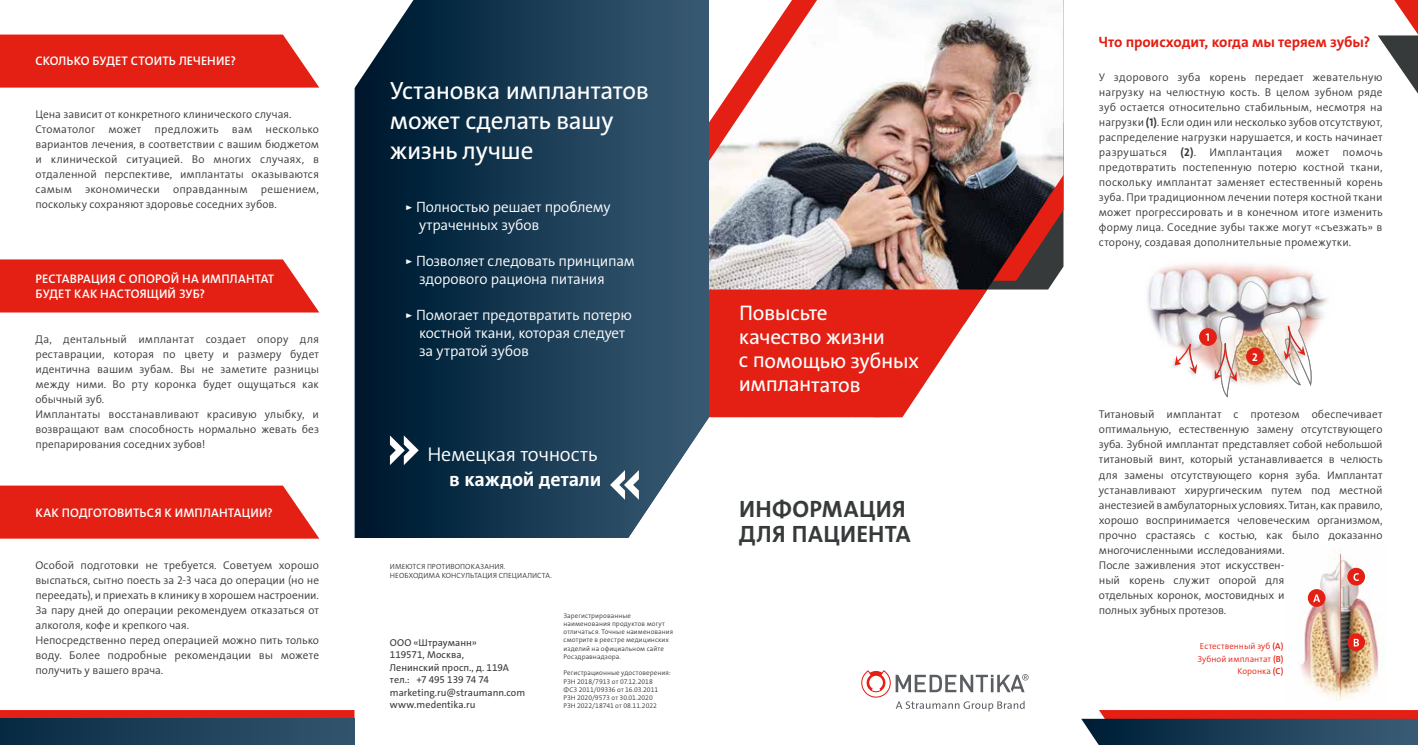
<style>
.page{position:relative;width:1418px;height:745px;background:#fff}
.page>*{position:absolute;margin:0;border:0;box-sizing:border-box;transform-origin:0 0}
.t1{font:25px/30px "The Sans LP5 Plain";letter-spacing:-.02em;color:#fff}
.t2{font:23.75px/24.6px "The Sans LP7 Bld";letter-spacing:.01em;color:#373a3b}
.t3{font:21.25px/23.8px "The Sans LP5 Plain";letter-spacing:-.025em;color:#fff}
.t4{font:20px "The Sans LP4 Se Lig";letter-spacing:-.015em;color:#fff}
.t5{font:20px "The Sans LP7 Bld";letter-spacing:-.005em;color:#fff}
.t6{font:15px/18.1px "The Sans LP4 Se Lig";letter-spacing:-.01em;color:#fff}
.t7{font:15px "The Sans LP7 Bld";letter-spacing:-.01em;color:#e41f13}
.t8{font:12.5px/15px "The Sans LP6 Se Bld";letter-spacing:.01em;color:#fff}
.t9{font:11.25px/15px "The Sans LP4 Se Lig";color:#373a3b}
.t10{font:11.25px "The Sans LP7 Bld";color:#fff}
.t11{font:10px/12.5px "The Sans LP5 Plain";color:#373a3b}
.t12{font:8.75px/12.5px "The Sans LP4 Se Lig";letter-spacing:.01em;color:#e41f13;text-align:right}
.t13{font:7.5px/9px "The Sans LP4 Se Lig";letter-spacing:.005em;color:#373a3b}
.t14{font:6.88px/8.2px "The Sans LP4 Se Lig";letter-spacing:.015em;color:#373a3b}
.s1{font-family:"The Sans LP7 Bld"}
.s2{font-family:"The Sans LP6 Se Bld"}
</style>
<div class="page">
<svg style="left:1378px;top:0;width:39px;height:92px"></svg>
<svg style="left:355px;top:0;width:354px;height:538px;background:#1e3e54"></svg>
<svg style="left:861px;top:670px;width:167px;height:41px"></svg>
<svg style="left:390px;top:435px;width:29px;height:30px"></svg>
<svg style="left:610px;top:470px;width:29px;height:29px"></svg>
<svg style="left:603px;top:0;width:461px;height:280px;background:#31526a"></svg>
<img style="left:709px;top:0;width:354px;height:290px">
<svg style="left:0;top:259px;width:319px;height:53px;background:#e52d22"></svg>
<svg style="left:0;top:35px;width:319px;height:53px;background:#e52d21"></svg>
<svg style="left:0;top:485px;width:319px;height:53px;background:#e52e22"></svg>
<div style="left:0;top:709px;width:354px;height:35px;background:#e41f13"></div>
<div style="left:0;top:718px;width:354px;height:26px;background:linear-gradient(to right,#082a42,#34556d)"></div>
<img style="left:1147px;top:263px;width:181px;height:106px">
<img style="left:1233px;top:274px;width:40px;height:5px">
<img style="left:1212px;top:310px;width:16px;height:88px">
<img style="left:1314px;top:299px;width:3px;height:70px">
<img style="left:1169px;top:341px;width:30px;height:35px">
<svg style="left:1174px;top:343px;width:23px;height:30px"></svg>
<img style="left:1209px;top:343px;width:5px;height:43px">
<img style="left:1214px;top:279px;width:100px;height:117px">
<div style="left:1199px;top:328px;width:17px;height:17px;background:#e41f13;border-radius:50%"></div>
<div style="left:1245px;top:347px;width:18px;height:18px;background:#e41f13;border-radius:50%"></div>
<img style="left:1300px;top:553px;width:84px;height:148px">
<div style="left:1347px;top:633px;width:17px;height:17px;background:#e41f13;border-radius:50%"></div>
<svg style="left:1353px;top:638px;width:5px;height:8px"></svg>
<div style="left:1347px;top:567px;width:17px;height:18px;background:#e41f13;border-radius:50%"></div>
<svg style="left:1353px;top:573px;width:5px;height:7px"></svg>
<svg style="left:1307px;top:588px;width:18px;height:18px"></svg>
<svg style="left:1313px;top:594px;width:7px;height:7px"></svg>
<svg style="left:1081px;top:710px;width:336px;height:34px;background:#553e4c"></svg>
<svg style="left:709px;top:289px;width:278px;height:128px;background:#e74036"></svg>
<p class="t8" style="left:36px;top:54px;width:202px">СКОЛЬКО БУДЕТ СТОИТЬ ЛЕЧЕНИЕ?</p>
<p class="t9" style="left:35px;top:107px;width:285px">Цена зависит от конкретного клинического случая.<br>Стоматолог может предложить вам несколько вариантов лечения, в соответствии с вашим бюджетом и клинической ситуацией. Во многих случаях, в отдаленной перспективе, имплантаты оказываются самым экономически оправданным решением, поскольку сохраняют здоровье соседних зубов.</p>
<p class="t8" style="left:36px;top:271px;width:240px">РЕСТАВРАЦИЯ С ОПОРОЙ НА ИМПЛАНТАТ<br>БУДЕТ КАК НАСТОЯЩИЙ ЗУБ?</p>
<p class="t9" style="left:35px;top:332px;width:285px">Да, дентальный имплантат создает опору для реставрации, которая по цвету и размеру будет идентична вашим зубам. Вы не заметите разницы между ними. Во рту коронка будет ощущаться как обычный зуб.<br>Имплантаты восстанавливают красивую улыбку, и возвращают вам способность нормально жевать без препарирования соседних зубов!</p>
<p class="t8" style="left:36px;top:504px;width:239px">КАК ПОДГОТОВИТЬСЯ К ИМПЛАНТАЦИИ?</p>
<p class="t9" style="left:35px;top:557px;width:285px">Особой подготовки не требуется. Советуем хорошо выспаться, сытно поесть за 2-3 часа до операции (но не переедать), и приехать в клинику в хорошем настроении.<br>За пару дней до операции рекомендуем отказаться от алкоголя, кофе и крепкого чая.<br>Непосредственно перед операцией можно пить только воду. Более подробные рекомендации вы можете получить у вашего врача.</p>
<h3 class="t7" style="left:1098px;top:32px;width:273px">Что происходит, когда мы теряем зубы?</h3>
<h1 class="t1" style="left:390px;top:76px;width:260px">Установка имплантатов может сделать вашу жизнь лучше</h1>
<p class="t9" style="left:1098px;top:69px;width:285px;text-align:justify">У здорового зуба корень передает жевательную нагрузку на челюстную кость. В целом зубном ряде зуб остается относительно стабильным, несмотря на нагрузки <span class="s1">(1)</span>. Если один или несколько зубов отсутствуют, распределение нагрузки нарушается, и кость начинает разрушаться <span class="s1">(2)</span>. Имплантация может помочь предотвратить постепенную потерю костной ткани, поскольку имплантат заменяет естественный корень зуба. При традиционном лечении потеря костной ткани может прогрессировать и в конечном итоге изменить форму лица. Соседние зубы также могут «съезжать» в сторону, создавая дополнительные промежутки.</p>
<h3 class="t6" style="left:419px;top:198px;width:193px;text-indent:-14px">▹ Полностью решает проблему утраченных зубов</h3>
<h3 class="t6" style="left:419px;top:252px;width:217px;text-indent:-14px">▹ Позволяет следовать принципам здорового рациона питания</h3>
<h3 class="t6" style="left:419px;top:306px;width:214px;text-indent:-14px">▹ Помогает предотвратить потерю костной ткани, которая следует за утратой зубов</h3>
<h3 class="t3" style="left:738px;top:301px;width:182px">Повысьте<br>качество жизни<br>с помощью зубных имплантатов</h3>
<p class="t10" style="left:1205px;top:330px;width:6px">1</p>
<p class="t10" style="left:1252px;top:349px;width:7px">2</p>
<h3 class="t4" style="left:427px;top:441px;width:172px">Немецкая точность</h3>
<h3 class="t5" style="left:449px;top:466px;width:154px">в каждой детали</h3>
<p class="t13" style="left:390px;top:561px;width:163px">ИМЕЮТСЯ ПРОТИВОПОКАЗАНИЯ.<br>НЕОБХОДИМА КОНСУЛЬТАЦИЯ СПЕЦИАЛИСТА.</p>
<p class="t11" style="left:390px;top:635px;width:137px">ООО «Штрауманн»<br>119571, Москва,<br>Ленинский просп., д. 119А тел.: +7 495 139 74 74 marketing.ru@straumann.com www.medentika.ru</p>
<p class="t14" style="left:563px;top:610px;width:111px">Зарегистрированные наименования продуктов могут отличаться. Точные наименования смотрите в реестре медицинских изделий на официальном сайте<br>Росздравнадзора.</p>
<p class="t14" style="left:563px;top:668px;width:109px">Регистрационные удостоверения:<br>РЗН 2018/7913 от 07.12.2018<br>ФСЗ 2011/09336 от 16.03.2011<br>РЗН 2020/9573 от 30.01.2020<br>РЗН 2022/18741 от 08.11.2022</p>
<h2 class="t2" style="left:739px;top:497px;width:173px">ИНФОРМАЦИЯ<br>ДЛЯ ПАЦИЕНТА</h2>
<p class="t9" style="left:1098px;top:407px;width:285px">Титановый имплантат с протезом обеспечивает оптимальную, естественную замену отсутствующего зуба. Зубной имплантат представляет собой небольшой титановый винт, который устанавливается в челюсть для замены отсутствующего корня зуба. Имплантат устанавливают хирургическим путем под местной анестезией в амбулаторных условиях. Титан, как правило, хорошо воспринимается человеческим организмом, прочно срастаясь с костью, как было доказанно многочисленными исследованиями.<br>После заживления этот искусствен-<br>ный корень служит опорой для<br>отдельных коронок, мостовидных и<br>полных зубных протезов.</p>
<p class="t12" style="left:1197px;top:639px;width:88px">Естественный зуб <span class="s2">(A)<br></span>Зубной имплантат <span class="s2">(B)<br></span>Коронка <span class="s2">(C)</span></p>
</div>
